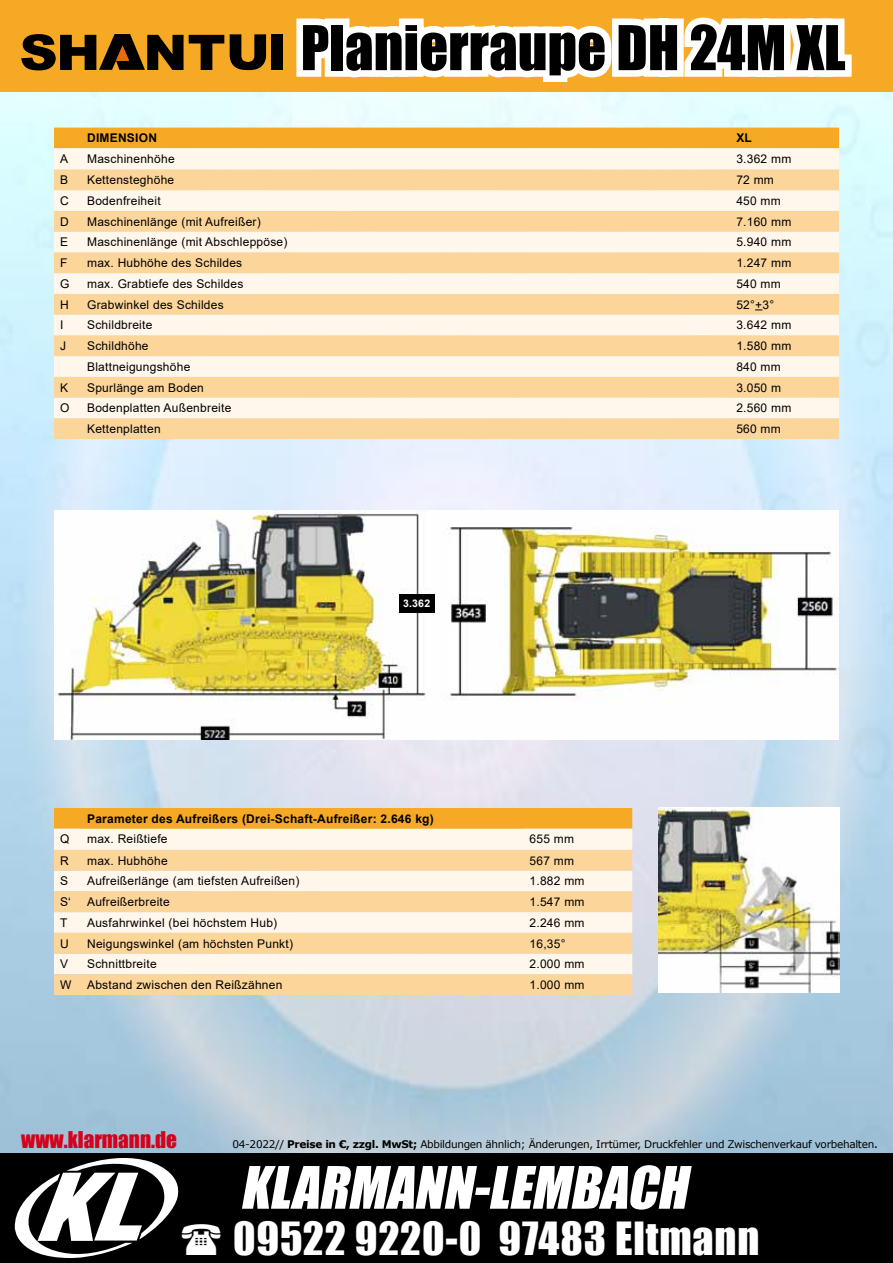
<style>
.page{position:relative;width:893px;height:1263px;background:#fff}
.page>*{position:absolute;margin:0;border:0;box-sizing:border-box;transform-origin:0 0}
.t1{font:57px "Impact";color:#000}
.t2{font:42px "Impact";letter-spacing:.02em;color:#fff}
.t3{font:21.15px "Impact";color:#d4021d}
.t4{font:12px "Arial";letter-spacing:.02em;color:#000}
.t5{font:700 12px "Arial";letter-spacing:.02em;color:#000}
.t6{font:10.5px "Verdana";letter-spacing:-.03em;color:#000}
.t7{font:700 10.5px "Arial";color:#fff}
.s1{font-weight:700}
.s2{font-size:12px}
</style>
<div class="page">
<img style="left:0;top:91px;width:893px;height:1062px">
<div style="left:0;top:1153px;width:893px;height:110px;background:#000"></div>
<svg style="left:242px;top:1165px;width:450px;height:44px"></svg>
<div style="left:0;top:0;width:893px;height:91px;background:#f6a924"></div>
<svg style="left:21px;top:17px;width:837px;height:131px"></svg>
<div style="left:54px;top:148px;width:785px;height:21px;background:#fff7eb"></div>
<svg style="left:54px;top:169px;width:785px;height:270px;background:#fde4bf"></svg>
<img style="left:54px;top:510px;width:785px;height:229px">
<div style="left:54px;top:808px;width:578px;height:21px;background:#f6a924"></div>
<div style="left:81px;top:808px;width:443px;height:21px;background:#f6a924"></div>
<div style="left:54px;top:829px;width:578px;height:21px;background:#fff7eb"></div>
<svg style="left:54px;top:850px;width:578px;height:145px;background:#fce3bc"></svg>
<img style="left:659px;top:808px;width:180px;height:185px">
<div style="left:399px;top:594px;width:35px;height:18px;background:#000"></div>
<svg style="left:14px;top:1158px;width:165px;height:100px"></svg>
<h1 class="t1" style="left:301px;top:4px;width:546px">Planierraupe DH 24M XL</h1>
<p class="t5" style="left:87px;top:130px;width:71px">DIMENSION</p>
<p class="t5" style="left:736px;top:130px;width:17px">XL</p>
<p class="t4" style="left:60px;top:151px;width:10px">A</p>
<p class="t4" style="left:87px;top:151px;width:89px">Maschinenhöhe</p>
<p class="t4" style="left:736px;top:151px;width:57px">3.362 mm</p>
<p class="t4" style="left:60px;top:172px;width:10px">B</p>
<p class="t4" style="left:87px;top:172px;width:89px">Kettensteghöhe</p>
<p class="t4" style="left:736px;top:172px;width:39px">72 mm</p>
<p class="t4" style="left:60px;top:192px;width:10px">C</p>
<p class="t4" style="left:87px;top:192px;width:75px">Bodenfreiheit</p>
<p class="t4" style="left:736px;top:192px;width:46px">450 mm</p>
<p class="t4" style="left:60px;top:213px;width:10px">D</p>
<p class="t4" style="left:87px;top:213px;width:175px">Maschinenlänge (mit Aufreißer)</p>
<p class="t4" style="left:736px;top:213px;width:57px">7.160 mm</p>
<p class="t4" style="left:60px;top:234px;width:10px">E</p>
<p class="t4" style="left:87px;top:234px;width:202px">Maschinenlänge (mit Abschleppöse)</p>
<p class="t4" style="left:736px;top:234px;width:57px">5.940 mm</p>
<p class="t4" style="left:60px;top:255px;width:9px">F</p>
<p class="t4" style="left:87px;top:255px;width:157px">max. Hubhöhe des Schildes</p>
<p class="t4" style="left:736px;top:255px;width:57px">1.247 mm</p>
<p class="t4" style="left:60px;top:275px;width:11px">G</p>
<p class="t4" style="left:87px;top:275px;width:158px">max. Grabtiefe des Schildes</p>
<p class="t4" style="left:736px;top:275px;width:46px">540 mm</p>
<p class="t4" style="left:60px;top:296px;width:10px">H</p>
<p class="t4" style="left:87px;top:296px;width:138px">Grabwinkel des Schildes</p>
<p class="t4" style="left:736px;top:296px;width:39px">52°+3°</p>
<p class="t4" style="left:60px;top:317px;width:5px">I</p>
<p class="t4" style="left:87px;top:317px;width:67px">Schildbreite</p>
<p class="t4" style="left:736px;top:317px;width:57px">3.642 mm</p>
<p class="t4" style="left:60px;top:338px;width:7px">J</p>
<p class="t4" style="left:87px;top:338px;width:63px">Schildhöhe</p>
<p class="t4" style="left:736px;top:338px;width:57px">1.580 mm</p>
<p class="t4" style="left:87px;top:358px;width:105px">Blattneigungshöhe</p>
<p class="t4" style="left:736px;top:358px;width:46px">840 mm</p>
<p class="t4" style="left:60px;top:379px;width:10px">K</p>
<p class="t4" style="left:87px;top:379px;width:118px">Spurlänge am Boden</p>
<p class="t4" style="left:736px;top:379px;width:46px">3.050 m</p>
<p class="t4" style="left:60px;top:400px;width:11px">O</p>
<p class="t4" style="left:87px;top:400px;width:146px">Bodenplatten Außenbreite</p>
<p class="t4" style="left:736px;top:400px;width:57px">2.560 mm</p>
<p class="t4" style="left:87px;top:421px;width:75px">Kettenplatten</p>
<p class="t4" style="left:736px;top:421px;width:46px">560 mm</p>
<p class="t7" style="left:403px;top:596px;width:29px">3.362</p>
<p class="t5" style="left:87px;top:810px;width:348px">Parameter des Aufreißers (Drei-Schaft-Aufreißer: 2.646 kg)</p>
<p class="t4" style="left:60px;top:831px;width:11px">Q</p>
<p class="t4" style="left:87px;top:831px;width:82px">max. Reißtiefe</p>
<p class="t4" style="left:530px;top:831px;width:46px">655 mm</p>
<p class="t4" style="left:60px;top:852px;width:10px">R</p>
<p class="t4" style="left:87px;top:852px;width:82px">max. Hubhöhe</p>
<p class="t4" style="left:530px;top:852px;width:46px">567 mm</p>
<p class="t4" style="left:60px;top:873px;width:10px">S</p>
<p class="t4" style="left:87px;top:873px;width:214px">Aufreißerlänge (am tiefsten Aufreißen)</p>
<p class="t4" style="left:530px;top:873px;width:57px">1.882 mm</p>
<p class="t4" style="left:60px;top:894px;width:12px">S‘</p>
<p class="t4" style="left:87px;top:894px;width:84px">Aufreißerbreite</p>
<p class="t4" style="left:530px;top:894px;width:57px">1.547 mm</p>
<p class="t4" style="left:60px;top:914px;width:9px">T</p>
<p class="t4" style="left:87px;top:914px;width:192px">Ausfahrwinkel (bei höchstem Hub)</p>
<p class="t4" style="left:530px;top:914px;width:57px">2.246 mm</p>
<p class="t4" style="left:60px;top:935px;width:10px">U</p>
<p class="t4" style="left:87px;top:935px;width:207px">Neigungswinkel (am höchsten Punkt)</p>
<p class="t4" style="left:530px;top:935px;width:38px">16,35°</p>
<p class="t4" style="left:60px;top:956px;width:10px">V</p>
<p class="t4" style="left:87px;top:956px;width:71px">Schnittbreite</p>
<p class="t4" style="left:530px;top:956px;width:57px">2.000 mm</p>
<p class="t4" style="left:60px;top:976px;width:13px">W</p>
<p class="t4" style="left:87px;top:976px;width:197px">Abstand zwischen den Reißzähnen</p>
<p class="t4" style="left:530px;top:976px;width:57px">1.000 mm</p>
<h3 class="t3" style="left:21px;top:1123px;width:157px">www.klarmann.de</h3>
<p class="t6" style="left:232px;top:1137px;width:647px">04-2022// <span class="s1">Preise in €, zzgl. MwSt;</span> Abbildungen ähnlich; Änderungen, Irrtümer, Druckfehler und Zwischenverkauf vorbehalten<span class="s2">.</span></p>
<h2 class="t2" style="left:233px;top:1206px;width:528px">09522 9220-0 97483 Eltmann</h2>
</div>
